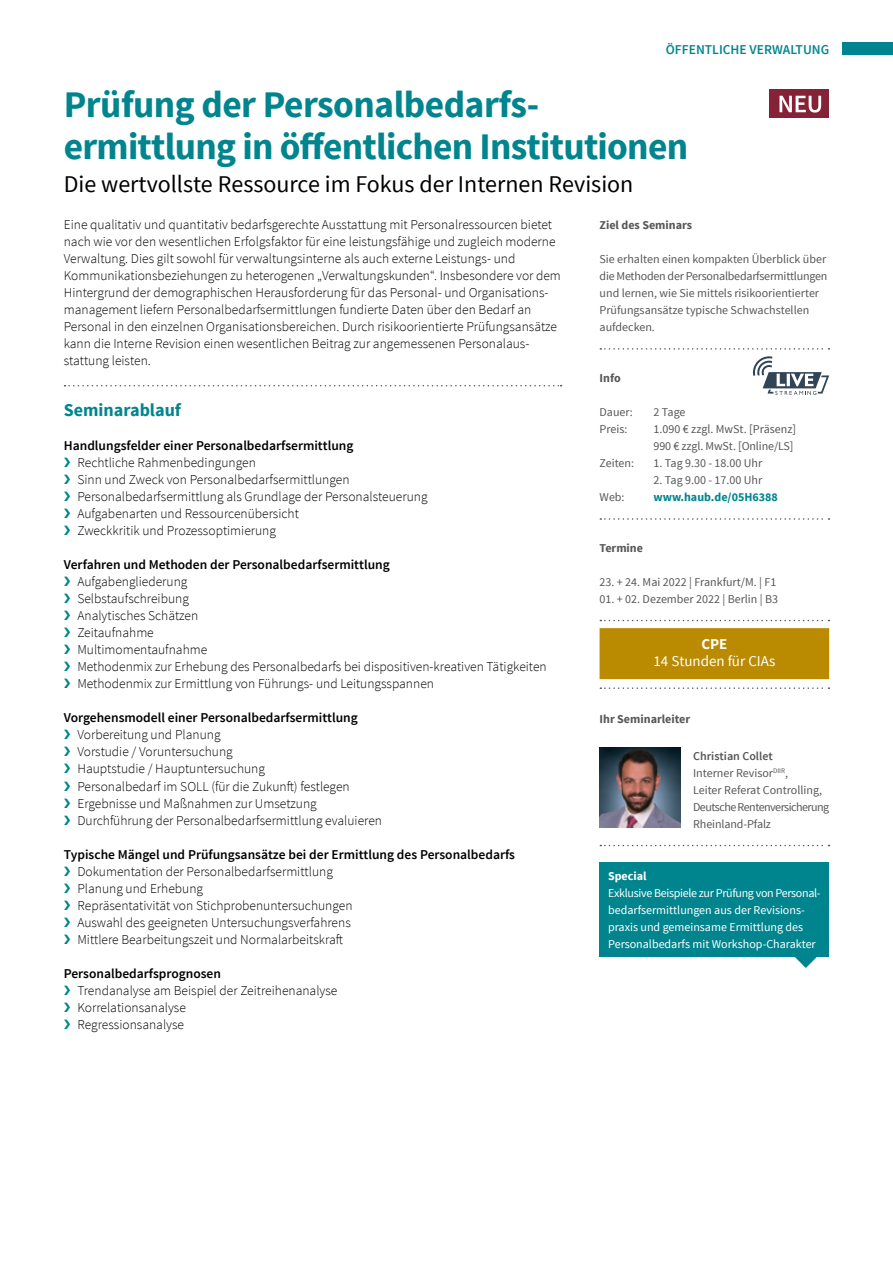
<style>
.page{position:relative;width:893px;height:1263px;background:#fff}
.page>*{position:absolute;margin:0;border:0;box-sizing:border-box;transform-origin:0 0}
.t1{font:700 37.5px/42px "Source Sans Pro";letter-spacing:-.02em;color:#00858e}
.t2{font:24px "Source Sans Pro";color:#000}
.t3{font:700 18px "Source Sans Pro";color:#00858e}
.t4{font:15px "Source Sans Pro";color:#fff}
.t5{font:700 15px "Source Sans Pro";color:#fff}
.t6{font:300 13.5px/17px "Source Sans Pro";color:#000}
.t7{font:600 13.5px "Source Sans Pro";color:#00858e}
.t8{font:12px/17px "Source Sans Pro";color:#575756}
.t9{font:12px/17px "Source Sans Pro";color:#fff}
.t10{font:700 12px "Source Sans Pro";color:#575756}
.t11{font:700 12px "Source Sans Pro";color:#00858e}
.t12{font:700 12px "Source Sans Pro";color:#fff}
.s1{font-weight:600}
.s2{color:#00858e}
</style>
<div class="page">
<div style="left:842px;top:43px;width:51px;height:12px;background:#00858e"></div>
<svg style="left:600px;top:348px;width:229px;height:2px"></svg>
<svg style="left:600px;top:518px;width:229px;height:2px"></svg>
<svg style="left:600px;top:620px;width:229px;height:1px"></svg>
<div style="left:600px;top:628px;width:229px;height:51px;background:#ba8a00"></div>
<svg style="left:600px;top:687px;width:229px;height:2px"></svg>
<svg style="left:600px;top:845px;width:229px;height:1px"></svg>
<img style="left:600px;top:747px;width:80px;height:81px">
<div style="left:600px;top:863px;width:229px;height:94px;background:#00858e"></div>
<svg style="left:795px;top:957px;width:22px;height:11px"></svg>
<svg style="left:753px;top:356px;width:76px;height:39px"></svg>
<svg style="left:65px;top:385px;width:497px;height:1px"></svg>
<div style="left:769px;top:89px;width:60px;height:29px;background:#852235"></div>
<svg style="left:779px;top:96px;width:42px;height:17px"></svg>
<p class="t7" style="left:666px;top:40px;width:165px">ÖFFENTLICHE VERWALTUNG</p>
<h1 class="t1" style="left:64px;top:85px;width:626px">Prüfung der Personalbedarfs&shy;ermittlung in öffentlichen Institutionen</h1>
<h2 class="t2" style="left:64px;top:170px;width:571px">Die wertvollste Ressource im Fokus der Internen Revision</h2>
<p class="t6" style="left:64px;top:216px;width:499px">Eine qualitativ und quantitativ bedarfsgerechte Ausstattung mit Personalressourcen bietet nach wie vor den wesentlichen Erfolgsfaktor für eine leistungsfähige und zugleich moderne Verwaltung. Dies gilt sowohl für verwaltungsinterne als auch externe Leistungs- und Kommunikationsbeziehungen zu heterogenen „Verwaltungskunden“. Insbesondere vor dem Hintergrund der demographischen Herausforderung für das Personal- und Organisations&shy;management liefern Personalbedarfsermittlungen fundierte Daten über den Bedarf an Personal in den einzelnen Organisationsbereichen. Durch risikoorientierte Prüfungsansätze kann die Interne Revision einen wesentlichen Beitrag zur angemessenen Personalaus&shy;stattung leisten.</p>
<h3 class="t3" style="left:64px;top:399px;width:119px">Seminarablauf</h3>
<p class="t6" style="left:64px;top:437px;width:365px"><span class="s1">Handlungsfelder einer Personalbedarfsermittlung<br></span><span class="s2">❯</span> Rechtliche Rahmenbedingungen<br><span class="s2">❯</span> Sinn und Zweck von Personalbedarfsermittlungen<br><span class="s2">❯</span> Personalbedarfsermittlung als Grundlage der Personalsteuerung <span class="s2">❯</span> Aufgabenarten und Ressourcenübersicht<br><span class="s2">❯</span> Zweckkritik und Prozessoptimierung</p>
<p class="t6" style="left:64px;top:556px;width:484px"><span class="s1">Verfahren und Methoden der Personalbedarfsermittlung<br></span><span class="s2">❯</span> Aufgabengliederung<br><span class="s2">❯</span> Selbstaufschreibung<br><span class="s2">❯</span> Analytisches Schätzen<br><span class="s2">❯</span> Zeitaufnahme<br><span class="s2">❯</span> Multimomentaufnahme<br><span class="s2">❯</span> Methodenmix zur Erhebung des Personalbedarfs bei dispositiven-kreativen Tätigkeiten <span class="s2">❯</span> Methodenmix zur Ermittlung von Führungs- und Leitungsspannen</p>
<p class="t6" style="left:64px;top:709px;width:320px"><span class="s1">Vorgehensmodell einer Personalbedarfsermittlung<br></span><span class="s2">❯</span> Vorbereitung und Planung<br><span class="s2">❯</span> Vorstudie / Voruntersuchung<br><span class="s2">❯</span> Hauptstudie / Hauptuntersuchung<br><span class="s2">❯</span> Personalbedarf im SOLL (für die Zukunft) festlegen<br><span class="s2">❯</span> Ergebnisse und Maßnahmen zur Umsetzung<br><span class="s2">❯</span> Durchführung der Personalbedarfsermittlung evaluieren</p>
<p class="t6" style="left:64px;top:846px;width:453px"><span class="s1">Typische Mängel und Prüfungsansätze bei der Ermittlung des Personalbedarfs </span><span class="s2">❯</span> Dokumentation der Personalbedarfsermittlung<br><span class="s2">❯</span> Planung und Erhebung<br><span class="s2">❯</span> Repräsentativität von Stichprobenuntersuchungen<br><span class="s2">❯</span> Auswahl des geeigneten Untersuchungsverfahrens<br><span class="s2">❯</span> Mittlere Bearbeitungszeit und Normalarbeitskraft</p>
<p class="t6" style="left:64px;top:965px;width:275px"><span class="s1">Personalbedarfsprognosen<br></span><span class="s2">❯</span> Trendanalyse am Beispiel der Zeitreihenanalyse <span class="s2">❯</span> Korrelationsanalyse<br><span class="s2">❯</span> Regressionsanalyse</p>
<p class="t10" style="left:600px;top:217px;width:94px">Ziel des Seminars</p>
<p class="t8" style="left:600px;top:251px;width:229px">Sie erhalten einen kompakten Überblick über die Methoden der Personalbedarfsermittlungen und lernen, wie Sie mittels risikoorientierter Prüfungsansätze typische Schwachstellen aufdecken.</p>
<p class="t10" style="left:600px;top:370px;width:23px">Info</p>
<p class="t8" style="left:600px;top:404px;width:35px">Dauer:</p>
<p class="t8" style="left:654px;top:404px;width:33px">2 Tage</p>
<p class="t8" style="left:600px;top:421px;width:29px">Preis:</p>
<p class="t8" style="left:654px;top:421px;width:144px">1.090 € zzgl. MwSt. [Präsenz]<br>990 € zzgl. MwSt. [Online/LS]</p>
<p class="t8" style="left:600px;top:455px;width:36px">Zeiten:</p>
<p class="t8" style="left:654px;top:455px;width:110px">1. Tag 9.30 - 18.00 Uhr</p>
<p class="t8" style="left:654px;top:472px;width:110px">2. Tag 9.00 - 17.00 Uhr</p>
<p class="t8" style="left:600px;top:489px;width:27px">Web:</p>
<p class="t11" style="left:654px;top:489px;width:126px">www.haub.de/05H6388</p>
<p class="t10" style="left:600px;top:540px;width:45px">Termine</p>
<p class="t8" style="left:600px;top:574px;width:178px">23. + 24. Mai 2022 | Frankfurt/M. | F1</p>
<p class="t8" style="left:600px;top:590px;width:180px">01. + 02. Dezember 2022 | Berlin | B3</p>
<p class="t5" style="left:701px;top:634px;width:28px">CPE</p>
<p class="t4" style="left:653px;top:651px;width:123px">14 Stunden für CIAs</p>
<p class="t10" style="left:600px;top:711px;width:92px">Ihr Seminarleiter</p>
<p class="t8" style="left:693px;top:747px;width:138px"><span class="s1">Christian Collet<br></span>Interner Revisor<sup>DIIR</sup>,<br>Leiter Referat Controlling,<br>Deutsche Rentenversicherung<br>Rheinland-Pfalz</p>
<p class="t12" style="left:608px;top:868px;width:40px">Special</p>
<p class="t9" style="left:608px;top:885px;width:214px">Exklusive Beispiele zur Prüfung von Personal&shy;bedarfsermittlungen aus der Revisions&shy;praxis und gemeinsame Ermittlung des Personalbedarfs mit Workshop-Charakter</p>
</div>
